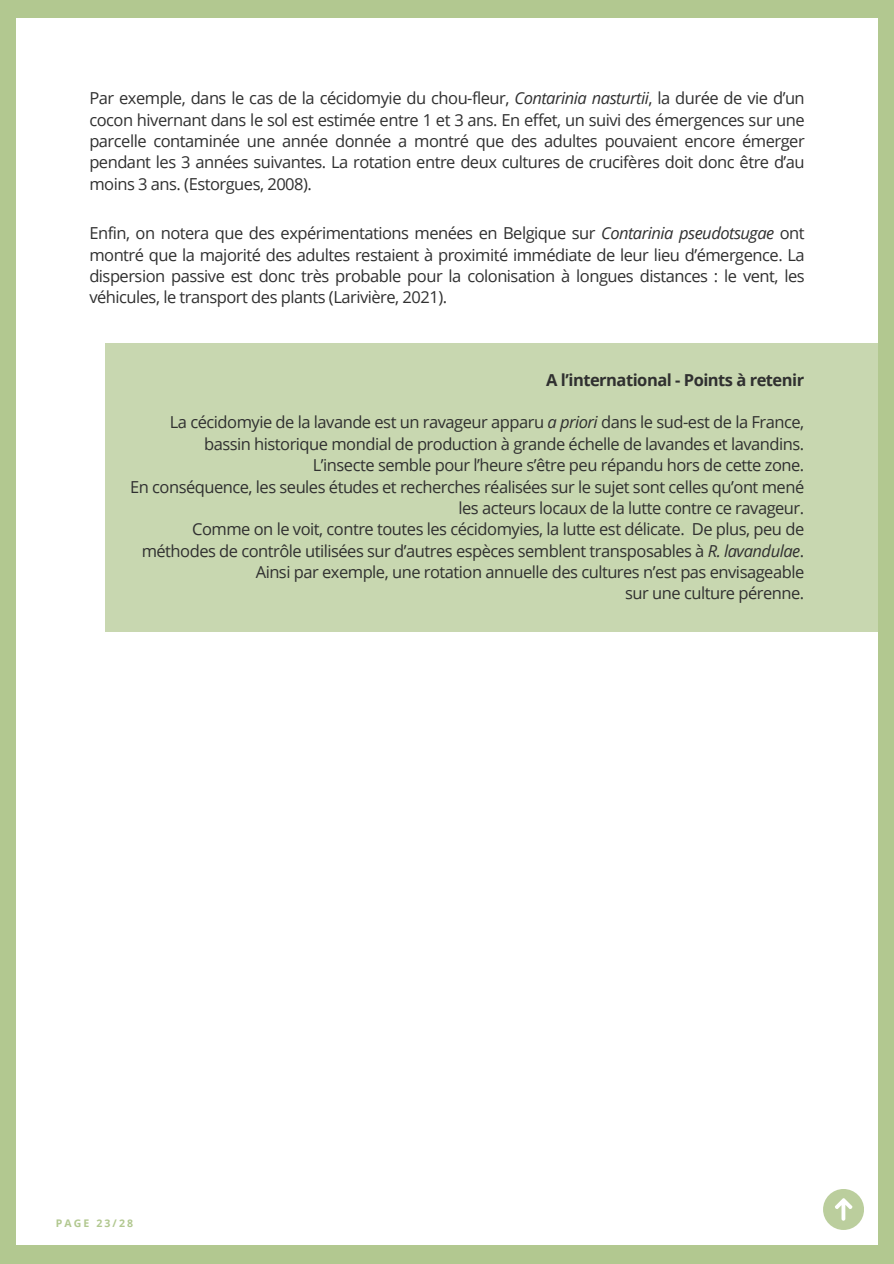
<style>
.page{position:relative;width:894px;height:1264px;background:#fff}
.page>*{position:absolute;margin:0;border:0;box-sizing:border-box;transform-origin:0 0}
.t1{font:16.5px/21.3px "Open Sans";letter-spacing:-.03em;color:#303030;text-align:justify}
.t2{font:700 16.5px "Open Sans";letter-spacing:-.03em;color:#303030}
.t3{font:700 10.5px "Open Sans";letter-spacing:.2em;color:#b2c890}
.s1{font-style:italic}
</style>
<div class="page">
<div style="left:0;top:0;width:893px;height:1263px;background:#b2c890"></div>
<div style="left:17px;top:18px;width:859px;height:1227px;background:#fff"></div>
<div style="left:105px;top:343px;width:788px;height:288px;background:#c8d7b0"></div>
<div style="left:822px;top:1189px;width:41px;height:40px;background:#bbce9d;border-radius:50%"></div>
<svg style="left:835px;top:1198px;width:17px;height:22px"></svg>
<p class="t1" style="left:89px;top:87px;width:716px">Par exemple, dans le cas de la cécidomyie du chou-fleur, <span class="s1">Contarinia nasturtii</span>, la durée de vie d’un cocon hivernant dans le sol est estimée entre 1 et 3 ans. En effet, un suivi des émergences sur une parcelle contaminée une année donnée a montré que des adultes pouvaient encore émerger pendant les 3 années suivantes. La rotation entre deux cultures de crucifères doit donc être d’au moins 3 ans. (Estorgues, 2008).</p>
<h2 class="t1" style="left:89px;top:222px;width:716px">Enfin, on notera que des expérimentations menées en Belgique sur <span class="s1">Contarinia pseudotsugae</span> ont montré que la majorité des adultes restaient à proximité immédiate de leur lieu d’émergence. La dispersion passive est donc très probable pour la colonisation à longues distances : le vent, les véhicules, le transport des plants (Larivière, 2021).</h2>
<h2 class="t2" style="left:546px;top:368px;width:259px">A l’international - Points à retenir</h2>
<p class="t1" style="left:130px;top:411px;width:675px;text-align:right">La cécidomyie de la lavande est un ravageur apparu <span class="s1">a priori</span> dans le sud-est de la France, bassin historique mondial de production à grande échelle de lavandes et lavandins.<br>L’insecte semble pour l’heure s’être peu répandu hors de cette zone.<br>En conséquence, les seules études et recherches réalisées sur le sujet sont celles qu’ont mené les acteurs locaux de la lutte contre ce ravageur.<br>Comme on le voit, contre toutes les cécidomyies, la lutte est délicate. De plus, peu de méthodes de contrôle utilisées sur d’autres espèces semblent transposables à <span class="s1">R. lavandulae</span>.<br>Ainsi par exemple, une rotation annuelle des cultures n’est pas envisageable<br>sur une culture pérenne.</p>
<p class="t3" style="left:56px;top:1215px;width:79px">PAGE 23/28</p>
</div>
